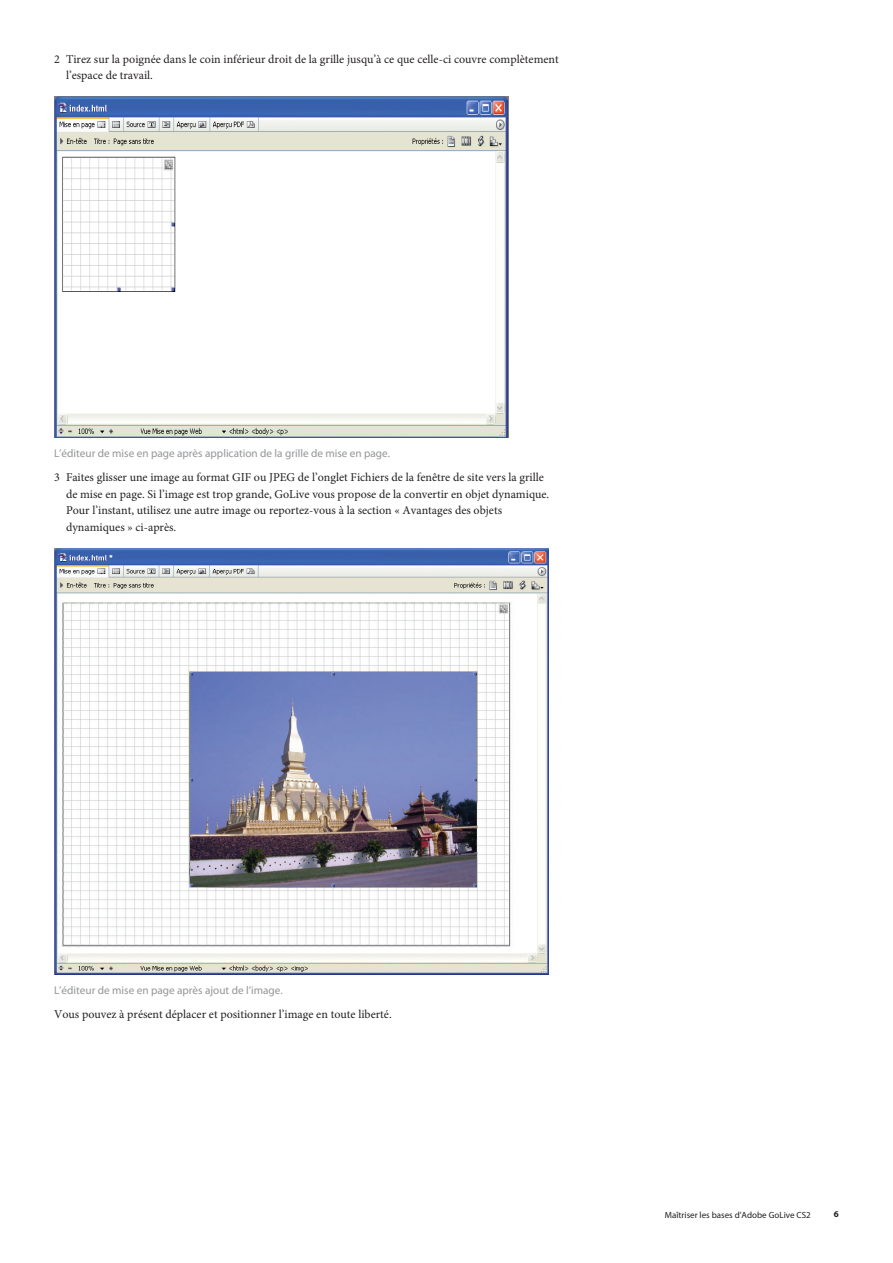
<style>
.page{position:relative;width:893px;height:1263px;background:#fff}
.page>*{position:absolute;margin:0;border:0;box-sizing:border-box;transform-origin:0 0}
.Text__Bulleted_List{font:12px/16.5px "Minion Pro";color:#231f20}
.Text{font:12px "Minion Pro";color:#231f20}
.t1{font:11.25px "Myriad Pro";color:#939598}
.t2{font:9px "Myriad Pro";color:#231f20}
</style>
<div class="page">
<img style="left:54px;top:96px;width:454px;height:341px">
<img style="left:54px;top:548px;width:494px;height:427px">
<p class="Text__Bulleted_List" style="left:66px;top:51px;width:494px;text-indent:-12px">2 Tirez sur la poignée dans le coin inférieur droit de la grille jusqu’à ce que celle-ci couvre complètement l’espace de travail.</p>
<p class="t1" style="left:54px;top:446px;width:338px">L’éditeur de mise en page après application de la grille de mise en page.</p>
<p class="Text__Bulleted_List" style="left:66px;top:469px;width:485px;text-indent:-12px">3 Faites glisser une image au format GIF ou JPEG de l’onglet Fichiers de la fenêtre de site vers la grille de mise en page. Si l’image est trop grande, GoLive vous propose de la convertir en objet dynamique.<br>Pour l’instant, utilisez une autre image ou reportez-vous à la section « Avantages des objets dynamiques » ci-après.</p>
<p class="t1" style="left:54px;top:984px;width:230px">L’éditeur de mise en page après ajout de l’image.</p>
<p class="Text" style="left:54px;top:1006px;width:339px">Vous pouvez à présent déplacer et positionner l’image en toute liberté.</p>
<p class="t2" style="left:665px;top:1210px;width:147px">Maîtriser les bases d’Adobe GoLive CS2</p>
</div>
